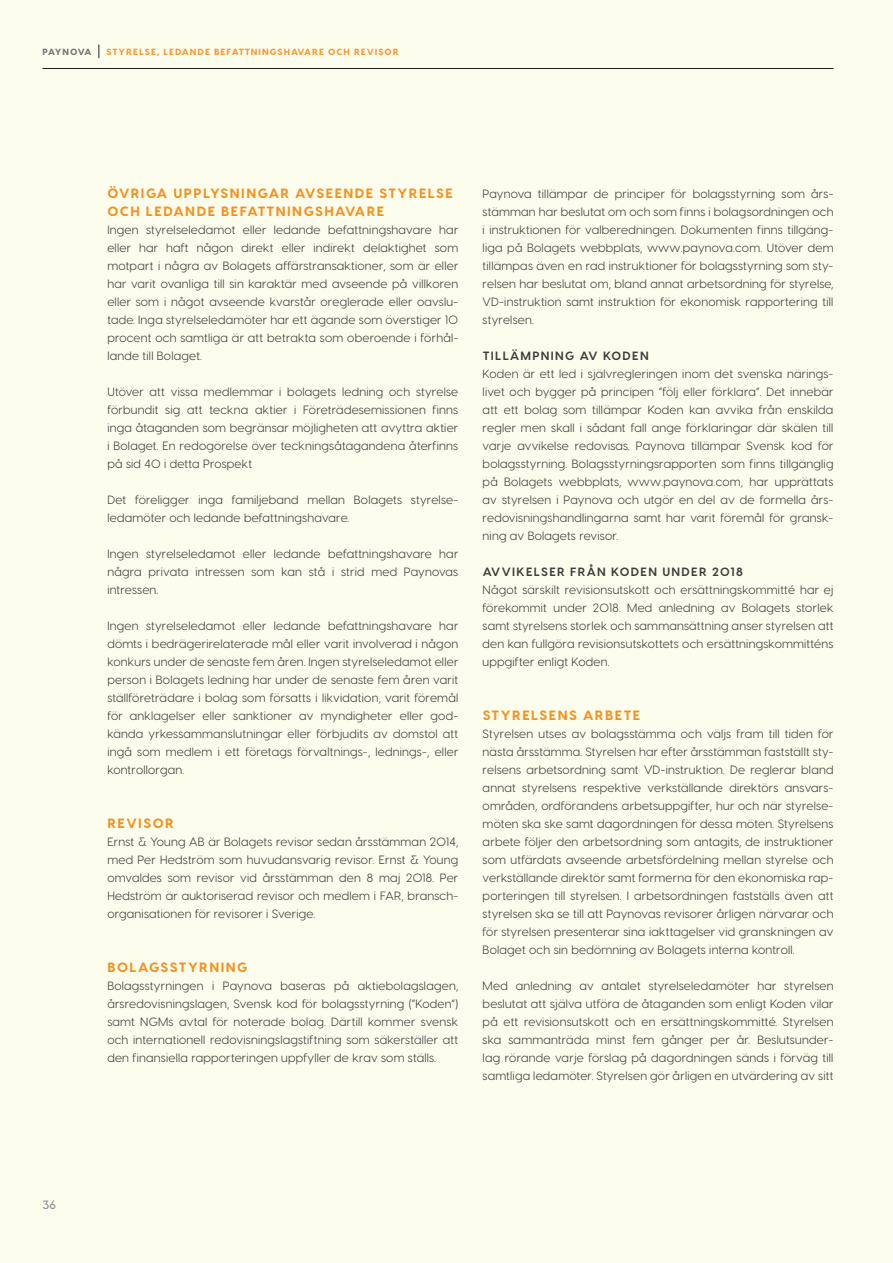
<style>
.page{position:relative;width:893px;height:1263px;background:#fdfded}
.page>*{position:absolute;margin:0;border:0;box-sizing:border-box;transform-origin:0 0}
.t1{font:800 13.5px/18px "Visby CF";letter-spacing:.11em;color:#f4911e}
.t2{font:12px/18px "Visby CF";letter-spacing:.02em;color:#3e3e3f;text-align:justify}
.t3{font:700 12px "Visby CF";letter-spacing:.11em;color:#3e3e3f}
.t4{font:600 12px "Visby CF";color:#939598}
.t5{font:800 9px "Visby CF";letter-spacing:.11em;color:#f69b33}
.t6{font:800 9px "Visby CF";letter-spacing:.02em;color:#76787b}
</style>
<div class="page">
<hr style="left:43px;top:68px;width:790px;height:1px;background:#231f20">
<svg style="left:99px;top:45px;width:1px;height:13px"></svg>
<p class="t6" style="left:43px;top:46px;width:50px">PAYNOVA</p>
<p class="t5" style="left:106px;top:46px;width:294px">STYRELSE, LEDANDE BEFATTNINGSHAVARE OCH REVISOR</p>
<p class="t4" style="left:43px;top:1197px;width:15px">36</p>
<p class="t1" style="left:107px;top:184px;width:347px">ÖVRIGA UPPLYSNINGAR AVSEENDE STYRELSE<br>OCH LEDANDE BEFATTNINGSHAVARE</p>
<p class="t2" style="left:107px;top:221px;width:353px">Ingen styrelseledamot eller ledande befattningshavare har eller har haft någon direkt eller indirekt delaktighet som motpart i några av Bolagets affärstransaktioner, som är eller har varit ovanliga till sin karaktär med avseende på villkoren eller som i något avseende kvarstår oreglerade eller oavslu&shy;tade. Inga styrelseledamöter har ett ägande som överstiger 10 procent och samtliga är att betrakta som oberoende i förhål&shy;lande till Bolaget.</p>
<p class="t2" style="left:107px;top:383px;width:352px">Utöver att vissa medlemmar i bolagets ledning och styrelse förbundit sig att teckna aktier i Företrädesemissionen finns inga åtaganden som begränsar möjligheten att avyttra aktier i Bolaget. En redogörelse över teckningsåtagandena återfinns på sid 40 i detta Prospekt</p>
<p class="t2" style="left:107px;top:491px;width:351px">Det föreligger inga familjeband mellan Bolagets styrelse&shy;ledamöter och ledande befattningshavare.</p>
<p class="t2" style="left:107px;top:545px;width:353px">Ingen styrelseledamot eller ledande befattningshavare har några privata intressen som kan stå i strid med Paynovas intressen.</p>
<p class="t2" style="left:107px;top:617px;width:353px">Ingen styrelseledamot eller ledande befattningshavare har dömts i bedrägerirelaterade mål eller varit involverad i någon konkurs under de senaste fem åren. Ingen styrelseledamot eller person i Bolagets ledning har under de senaste fem åren varit ställföreträdare i bolag som försatts i likvidation, varit föremål för anklagelser eller sanktioner av myndigheter eller god&shy;kända yrkessammanslutningar eller förbjudits av domstol att ingå som medlem i ett företags förvaltnings-, lednings-, eller kontrollorgan.</p>
<p class="t1" style="left:107px;top:814px;width:68px">REVISOR</p>
<p class="t2" style="left:107px;top:833px;width:353px">Ernst &amp; Young AB är Bolagets revisor sedan årsstämman 2014, med Per Hedström som huvudansvarig revisor. Ernst &amp; Young omvaldes som revisor vid årsstämman den 8 maj 2018. Per Hedström är auktoriserad revisor och medlem i FAR, bransch&shy;organisationen för revisorer i Sverige.</p>
<p class="t1" style="left:107px;top:958px;width:142px">BOLAGSSTYRNING</p>
<p class="t2" style="left:107px;top:977px;width:352px">Bolagsstyrningen i Paynova baseras på aktiebolagslagen, årsredovisningslagen, Svensk kod för bolagsstyrning (”Koden”) samt NGMs avtal för noterade bolag. Därtill kommer svensk och internationell redovisningslagstiftning som säkerställer att den finansiella rapporteringen uppfyller de krav som ställs.</p>
<p class="t2" style="left:483px;top:185px;width:352px">Paynova tillämpar de principer för bolagsstyrning som års&shy;stämman har beslutat om och som finns i bolagsordningen och i instruktionen för valberedningen. Dokumenten finns tillgäng&shy;liga på Bolagets webbplats, www.paynova.com. Utöver dem tillämpas även en rad instruktioner för bolagsstyrning som sty&shy;relsen har beslutat om, bland annat arbetsordning för styrelse, VD-instruktion samt instruktion för ekonomisk rapportering till styrelsen.</p>
<p class="t3" style="left:483px;top:348px;width:168px">TILLÄMPNING AV KODEN</p>
<p class="t2" style="left:483px;top:365px;width:353px">Koden är ett led i självregleringen inom det svenska närings&shy;livet och bygger på principen ”följ eller förklara”. Det innebär att ett bolag som tillämpar Koden kan avvika från enskilda regler men skall i sådant fall ange förklaringar där skälen till varje avvikelse redovisas. Paynova tillämpar Svensk kod för bolagsstyrning. Bolagsstyrningsrapporten som finns tillgänglig på Bolagets webbplats, www.paynova.com, har upprättats av styrelsen i Paynova och utgör en del av de formella års&shy;redovisningshandlingarna samt har varit föremål för gransk&shy;ning av Bolagets revisor.</p>
<p class="t3" style="left:483px;top:564px;width:262px">AVVIKELSER FRÅN KODEN UNDER 2018</p>
<p class="t2" style="left:483px;top:581px;width:352px">Något särskilt revisionsutskott och ersättningskommitté har ej förekommit under 2018. Med anledning av Bolagets storlek samt styrelsens storlek och sammansättning anser styrelsen att den kan fullgöra revisionsutskottets och ersättningskommitténs uppgifter enligt Koden.</p>
<p class="t1" style="left:483px;top:706px;width:159px">STYRELSENS ARBETE</p>
<p class="t2" style="left:483px;top:725px;width:353px">Styrelsen utses av bolagsstämma och väljs fram till tiden för nästa årsstämma. Styrelsen har efter årsstämman fastställt sty&shy;relsens arbetsordning samt VD-instruktion. De reglerar bland annat styrelsens respektive verkställande direktörs ansvars&shy;områden, ordförandens arbetsuppgifter, hur och när styrelse&shy;möten ska ske samt dagordningen för dessa möten. Styrelsens arbete följer den arbetsordning som antagits, de instruktioner som utfärdats avseende arbetsfördelning mellan styrelse och verkställande direktör samt formerna för den ekonomiska rap&shy;porteringen till styrelsen. I arbetsordningen fastställs även att styrelsen ska se till att Paynovas revisorer årligen närvarar och för styrelsen presenterar sina iakttagelser vid granskningen av Bolaget och sin bedömning av Bolagets interna kontroll.</p>
<p class="t2" style="left:483px;top:977px;width:352px">Med anledning av antalet styrelseledamöter har styrelsen beslutat att själva utföra de åtaganden som enligt Koden vilar på ett revisionsutskott och en ersättningskommitté. Styrelsen ska sammanträda minst fem gånger per år. Beslutsunder&shy;lag rörande varje förslag på dagordningen sänds i förväg till samtliga ledamöter. Styrelsen gör årligen en utvärdering av sitt</p>
</div>
